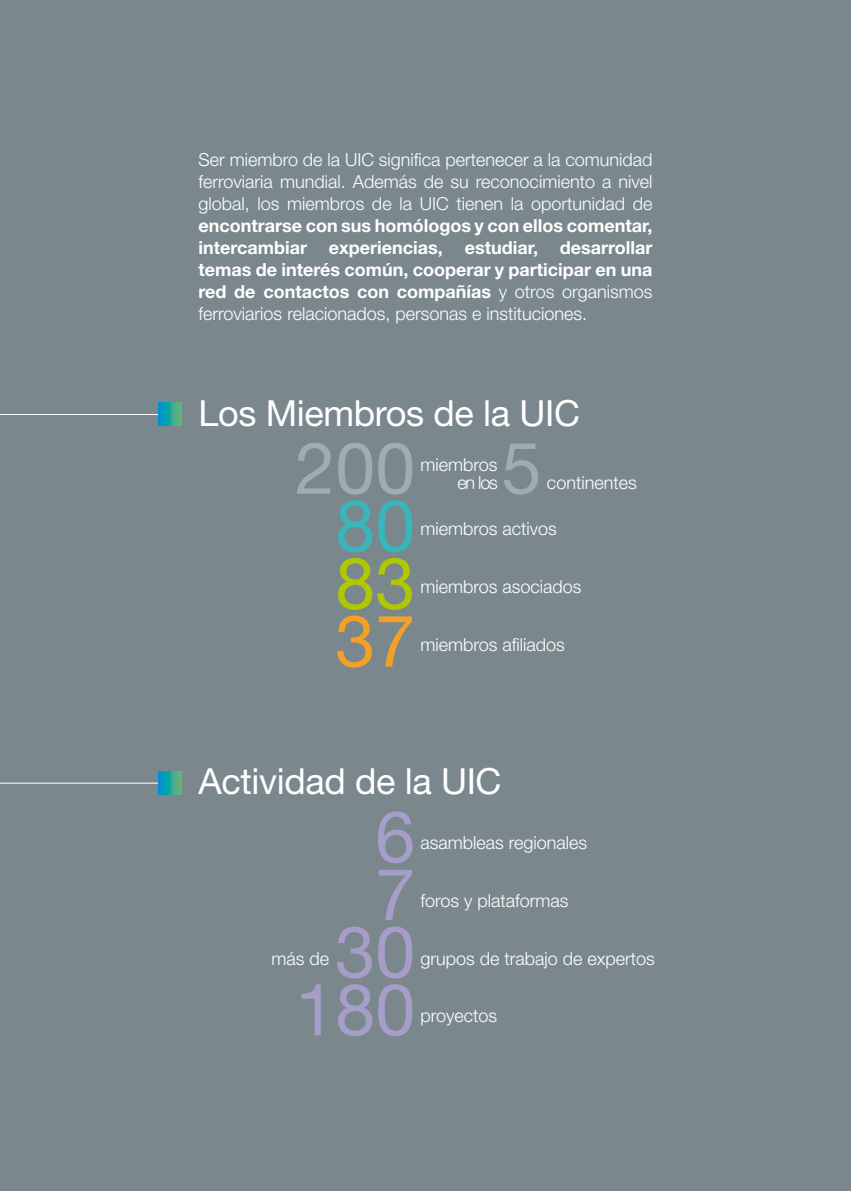
<style>
.page{position:relative;width:851px;height:1191px;background:#fff}
.page>*{position:absolute;margin:0;border:0;box-sizing:border-box;transform-origin:0 0}
.t1{font:72px/57.6px "Helvetica Neue LT Std";color:#a69dc9;text-align:right}
.t2{font:72px "Helvetica Neue LT Std";color:#a0adb0}
.t3{font:72px "Helvetica Neue LT Std";color:#38b6bc}
.t4{font:72px "Helvetica Neue LT Std";color:#b1c800}
.t5{font:72px "Helvetica Neue LT Std";color:#f49f25}
.t6{font:36px "Helvetica Neue LT Std";letter-spacing:-.01em;color:#fff}
.t7{font:300 18px/22px "Helvetica Neue LT Std";color:#fff;text-align:justify}
.t8{font:700 18px/22px "Helvetica Neue LT Std";color:#fff;text-align:justify}
.s1{font-weight:300}
</style>
<div class="page">
<div style="left:0;top:0;width:850px;height:1191px;background:#7a888d"></div>
<hr style="left:0;top:414px;width:164px;height:1px;background:#fff">
<svg style="left:159px;top:403px;width:22px;height:22px"></svg>
<hr style="left:0;top:782px;width:164px;height:1px;background:#fff">
<svg style="left:159px;top:771px;width:22px;height:23px"></svg>
<p class="t7" style="left:198px;top:148px;width:455px">Ser miembro de la UIC significa pertenecer a la comunidad ferroviaria mundial. Además de su reconocimiento a nivel global, los miembros de la UIC tienen la oportunidad de</p>
<p class="t8" style="left:198px;top:214px;width:455px">encontrarse con sus homólogos y con ellos comentar, intercambiar experiencias, estudiar, desarrollar temas de interés común, cooperar y participar en una red de contactos con compañías <span class="s1">y otros organismos ferroviarios relacionados, personas e instituciones.</span></p>
<h2 class="t6" style="left:198px;top:391px;width:383px">Los Miembros de la UIC</h2>
<h1 class="t2" style="left:295px;top:425px;width:122px">200</h1>
<h1 class="t3" style="left:335px;top:483px;width:82px">80</h1>
<h1 class="t4" style="left:335px;top:540px;width:82px">83</h1>
<h1 class="t5" style="left:335px;top:598px;width:82px">37</h1>
<h1 class="t2" style="left:501px;top:425px;width:42px">5</h1>
<p class="t7" style="left:420px;top:455px;width:79px;line-height:18px;text-align:right">miembros en los</p>
<p class="t7" style="left:547px;top:471px;width:91px">continentes</p>
<p class="t7" style="left:420px;top:517px;width:138px">miembros activos</p>
<p class="t7" style="left:420px;top:575px;width:163px">miembros asociados</p>
<p class="t7" style="left:420px;top:633px;width:146px">miembros afiliados</p>
<h2 class="t6" style="left:198px;top:760px;width:304px">Actividad de la UIC</h2>
<h1 class="t1" style="left:295px;top:807px;width:122px">6<br>7<br>30<br>180</h1>
<p class="t7" style="left:420px;top:831px;width:168px">asambleas regionales</p>
<p class="t7" style="left:420px;top:889px;width:150px">foros y plataformas</p>
<p class="t7" style="left:271px;top:946px;width:59px">más de</p>
<p class="t7" style="left:420px;top:946px;width:236px">grupos de trabajo de expertos</p>
<p class="t7" style="left:420px;top:1004px;width:78px">proyectos</p>
</div>
